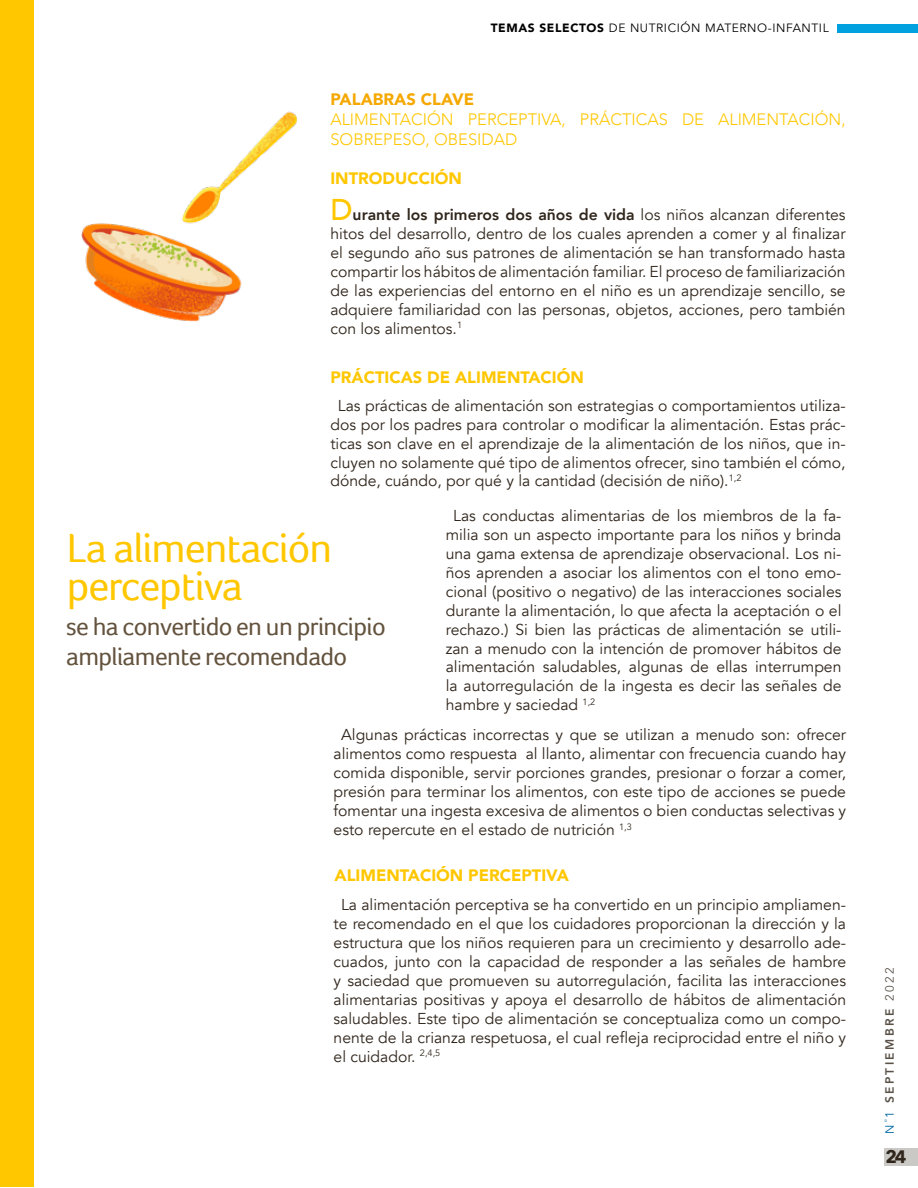
<style>
.page{position:relative;width:918px;height:1188px;background:#fff}
.page>*{position:absolute;margin:0;border:0;box-sizing:border-box;transform-origin:0 0}
.t1{font:42px/37.5px "Foco";letter-spacing:-.025em;color:#ffc700}
.t2{font:25.5px/30.6px "Foco";letter-spacing:-.025em;color:#63523d}
.t3{font:700 18px "Avenir Next";color:#30261c}
.t4{font:300 16.5px/19.8px "Avenir";color:#ffc700}
.t5{font:900 16.5px "Avenir";color:#ffc700}
.t6{font:900 16.5px "Avenir";color:#f5a800}
.t7{font:15.75px/18.9px "Avenir";color:#30261c;text-align:justify}
.t8{font:12px "Avenir";letter-spacing:.05em;color:#000}
.t9{font:800 12px "Avenir";letter-spacing:.2em;color:#5a5249}
.s1{font-weight:900}
.s2{font-weight:500;font-size:30px;color:#ffc700}
.s3{font-weight:800}
.s4{font-weight:400;color:#0066a1}
.s5{font-weight:400}
</style>
<div class="page">
<div style="left:837px;top:24px;width:81px;height:9px;background:#00a1de"></div>
<div style="left:885px;top:1149px;width:33px;height:17px;background:#cbc9c6"></div>
<div style="left:0;top:0;width:33px;height:1186px;background:#ffc700"></div>
<img style="left:81px;top:111px;width:218px;height:211px">
<p class="t8" style="left:491px;top:21px;width:339px"><span class="s1">TEMAS SELECTOS</span> DE NUTRICIÓN MATERNO-INFANTIL</p>
<p class="t6" style="left:330px;top:85px;width:145px">PALABRAS CLAVE</p>
<p class="t4" style="left:330px;top:109px;width:517px">ALIMENTACIÓN PERCEPTIVA, PRÁCTICAS DE ALIMENTACIÓN,<br>SOBREPESO, OBESIDAD</p>
<p class="t5" style="left:330px;top:164px;width:133px">INTRODUCCIÓN</p>
<p class="t7" style="left:330px;top:206px;width:517px"><span class="s2">D</span><span class="s3">urante los primeros dos años de vida</span> los niños alcanzan diferentes hitos del desarrollo, dentro de los cuales aprenden a comer y al finalizar el segundo año sus patrones de alimentación se han transformado hasta compartir los hábitos de alimentación familiar. El proceso de familiarización de las experiencias del entorno en el niño es un aprendizaje sencillo, se adquiere familiaridad con las personas, objetos, acciones, pero también con los alimentos.<sup>1</sup></p>
<p class="t5" style="left:330px;top:363px;width:255px">PRÁCTICAS DE ALIMENTACIÓN</p>
<p class="t7" style="left:330px;top:396px;width:517px;text-indent:7px">Las prácticas de alimentación son estrategias o comportamientos utiliza&shy;dos por los padres para controlar o modificar la alimentación. Estas prác&shy;ticas son clave en el aprendizaje de la alimentación de los niños, que in&shy;cluyen no solamente qué tipo de alimentos ofrecer, sino también el cómo, dónde, cuándo, por qué y la cantidad (decisión de niño).<sup>1,2</sup></p>
<h1 class="t1" style="left:67px;top:529px;width:267px">La alimentación perceptiva</h1>
<h2 class="t2" style="left:66px;top:611px;width:321px">se ha convertido en un principio ampliamente recomendado</h2>
<p class="t7" style="left:446px;top:507px;width:397px;text-indent:7px">Las conductas alimentarias de los miembros de la fa&shy;milia son un aspecto importante para los niños y brinda una gama extensa de aprendizaje observacional. Los ni&shy;ños aprenden a asociar los alimentos con el tono emo&shy;cional (positivo o negativo) de las interacciones sociales durante la alimentación, lo que afecta la aceptación o el rechazo.) Si bien las prácticas de alimentación se utili&shy;zan a menudo con la intención de promover hábitos de alimentación saludables, algunas de ellas interrumpen la autorregulación de la ingesta es decir las señales de hambre y saciedad <sup>1,2</sup></p>
<p class="t7" style="left:334px;top:726px;width:514px;text-indent:7px">Algunas prácticas incorrectas y que se utilizan a menudo son: ofrecer alimentos como respuesta al llanto, alimentar con frecuencia cuando hay comida disponible, servir porciones grandes, presionar o forzar a comer, presión para terminar los alimentos, con este tipo de acciones se puede fomentar una ingesta excesiva de alimentos o bien conductas selectivas y esto repercute en el estado de nutrición <sup>1,3</sup></p>
<p class="t5" style="left:335px;top:861px;width:236px">ALIMENTACIÓN PERCEPTIVA</p>
<p class="t7" style="left:334px;top:896px;width:514px;text-indent:7px">La alimentación perceptiva se ha convertido en un principio ampliamen&shy;te recomendado en el que los cuidadores proporcionan la dirección y la estructura que los niños requieren para un crecimiento y desarrollo ade&shy;cuados, junto con la capacidad de responder a las señales de hambre y saciedad que promueven su autorregulación, facilita las interacciones alimentarias positivas y apoya el desarrollo de hábitos de alimentación saludables. Este tipo de alimentación se conceptualiza como un compo&shy;nente de la crianza respetuosa, el cual refleja reciprocidad entre el niño y el cuidador. <sup>2,4,5</sup></p>
<p class="t9" style="left:880px;top:1134px;width:169px;rotate:-90deg"><span class="s4">N</span> <sup>º</sup><span class="s4">1</span> SEPTIEMBRE <span class="s5">2022</span></p>
<p class="t3" style="left:885px;top:1141px;width:23px">24</p>
</div>
